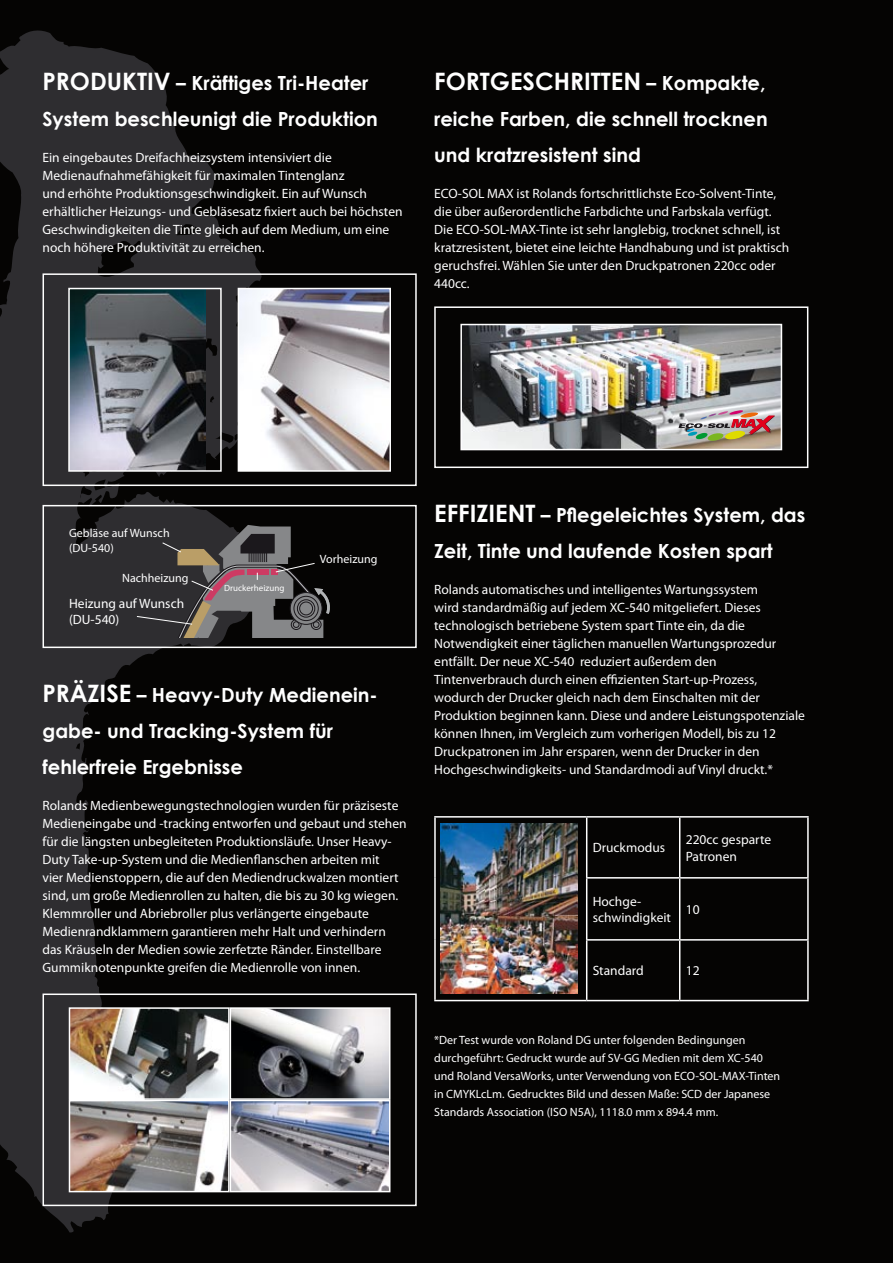
<style>
.page{position:relative;width:893px;height:1263px;background:#050403}
.page>*{position:absolute;margin:0;border:0;box-sizing:border-box;transform-origin:0 0}
.t1{font:700 24px "Century Gothic";color:#fff}
.t2{font:700 19.5px/36px "Century Gothic";color:#fff}
.t3{font:13.5px/18px "Myriad Pro";color:#fff}
.t4{font:12px/18px "Myriad Pro";color:#fff}
.t5{font:9px "Myriad Pro";color:#fff}
.s1{font-size:24px}
.s2{font-size:19.5px}
</style>
<div class="page">
<svg style="left:0;top:30px;width:274px;height:1203px;fill:#2e2d30"></svg>
<div style="left:43px;top:273px;width:374px;height:213px;border:2px solid #fff"></div>
<img style="left:71px;top:291px;width:135px;height:178px">
<div style="left:68px;top:288px;width:154px;height:184px;border:2px solid #fff"></div>
<img style="left:241px;top:291px;width:147px;height:178px">
<div style="left:238px;top:288px;width:153px;height:184px;border:2px solid #fff"></div>
<svg style="left:136px;top:525px;width:194px;height:112px"></svg>
<div style="left:43px;top:505px;width:374px;height:143px;border:2px solid #fff"></div>
<div style="left:43px;top:993px;width:374px;height:213px;border:2px solid #fff"></div>
<img style="left:72px;top:1010px;width:315px;height:179px">
<div style="left:69px;top:1100px;width:161px;height:92px;border:2px solid #fff"></div>
<div style="left:230px;top:1100px;width:160px;height:92px;border:2px solid #fff"></div>
<div style="left:69px;top:1007px;width:161px;height:93px;border:2px solid #fff"></div>
<div style="left:230px;top:1007px;width:160px;height:93px;border:2px solid #fff"></div>
<div style="left:434px;top:306px;width:374px;height:162px;border:2px solid #fff"></div>
<img style="left:463px;top:327px;width:316px;height:120px">
<div style="left:460px;top:324px;width:322px;height:126px;border:2px solid #fff"></div>
<img style="left:679px;top:410px;width:96px;height:31px">
<hr style="left:434px;top:816px;width:153px;height:2px;background:#fff">
<hr style="left:434px;top:818px;width:2px;height:60px;background:#fff">
<hr style="left:434px;top:878px;width:2px;height:62px;background:#fff">
<hr style="left:434px;top:940px;width:2px;height:60px;background:#fff">
<hr style="left:434px;top:1000px;width:153px;height:1px;background:#fff">
<hr style="left:587px;top:816px;width:93px;height:2px;background:#fff">
<hr style="left:586px;top:818px;width:1px;height:59px;background:#fff">
<hr style="left:680px;top:816px;width:129px;height:2px;background:#fff">
<hr style="left:679px;top:818px;width:1px;height:59px;background:#fff">
<hr style="left:807px;top:818px;width:2px;height:59px;background:#fff">
<hr style="left:586px;top:877px;width:94px;height:1px;background:#fff">
<hr style="left:586px;top:878px;width:1px;height:61px;background:#fff">
<hr style="left:680px;top:877px;width:129px;height:1px;background:#fff">
<hr style="left:679px;top:878px;width:1px;height:61px;background:#fff">
<hr style="left:807px;top:878px;width:2px;height:61px;background:#fff">
<hr style="left:586px;top:939px;width:94px;height:1px;background:#fff">
<hr style="left:586px;top:940px;width:1px;height:60px;background:#fff">
<hr style="left:680px;top:939px;width:129px;height:1px;background:#fff">
<hr style="left:679px;top:940px;width:1px;height:60px;background:#fff">
<hr style="left:807px;top:940px;width:2px;height:60px;background:#fff">
<hr style="left:587px;top:1000px;width:93px;height:1px;background:#fff">
<hr style="left:680px;top:1000px;width:129px;height:1px;background:#fff">
<img style="left:441px;top:824px;width:136px;height:170px">
<h2 class="t2" style="left:43px;top:64px;width:337px"><span class="s1">PRODUKTIV</span> – Kräftiges Tri-Heater<br>System beschleunigt die Produktion</h2>
<p class="t3" style="left:43px;top:148px;width:362px">Ein eingebautes Dreifachheizsystem intensiviert die Medienaufnahmefähigkeit für maximalen Tintenglanz<br>und erhöhte Produktionsgeschwindigkeit. Ein auf Wunsch erhältlicher Heizungs- und Gebläsesatz fixiert auch bei höchsten Geschwindigkeiten die Tinte gleich auf dem Medium, um eine noch höhere Produktivität zu erreichen.</p>
<h1 class="t1" style="left:434px;top:63px;width:333px">FORTGESCHRITTEN <span class="s2">– Kompakte,</span></h1>
<h2 class="t2" style="left:434px;top:100px;width:335px">reiche Farben, die schnell trocknen und kratzresistent sind</h2>
<p class="t3" style="left:434px;top:184px;width:356px">ECO-SOL MAX ist Rolands fortschrittlichste Eco-Solvent-Tinte, die über außerordentliche Farbdichte und Farbskala verfügt.<br>Die ECO-SOL-MAX-Tinte ist sehr langlebig, trocknet schnell, ist kratzresistent, bietet eine leichte Handhabung und ist praktisch geruchsfrei. Wählen Sie unter den Druckpatronen 220cc oder 440cc.</p>
<p class="t4" style="left:69px;top:526px;width:102px;line-height:14.4px">Gebläse auf Wunsch (DU-540)</p>
<p class="t4" style="left:122px;top:568px;width:68px">Nachheizung</p>
<p class="t3" style="left:69px;top:595px;width:117px;line-height:16.2px">Heizung auf Wunsch (DU-540)</p>
<p class="t5" style="left:224px;top:582px;width:62px">Druckerheizung</p>
<p class="t4" style="left:320px;top:550px;width:59px">Vorheizung</p>
<h2 class="t2" style="left:43px;top:676px;width:337px"><span class="s1">PRÄZISE</span> – Heavy-Duty Medienein&shy;gabe- und Tracking-System für fehlerfreie Ergebnisse</h2>
<p class="t3" style="left:43px;top:796px;width:366px">Rolands Medienbewegungstechnologien wurden für präziseste Medieneingabe und -tracking entworfen und gebaut und stehen für die längsten unbegleiteten Produktionsläufe. Unser Heavy-Duty Take-up-System und die Medienflanschen arbeiten mit<br>vier Medienstoppern, die auf den Mediendruckwalzen montiert sind, um große Medienrollen zu halten, die bis zu 30 kg wiegen.<br>Klemmroller und Abriebroller plus verlängerte eingebaute Medienrandklammern garantieren mehr Halt und verhindern das Kräuseln der Medien sowie zerfetzte Ränder. Einstellbare Gummiknotenpunkte greifen die Medienrolle von innen.</p>
<h2 class="t2" style="left:434px;top:496px;width:373px"><span class="s1">EFFIZIENT</span> – Pflegeleichtes System, das<br>Zeit, Tinte und laufende Kosten spart</h2>
<p class="t3" style="left:434px;top:580px;width:372px">Rolands automatisches und intelligentes Wartungssystem<br>wird standardmäßig auf jedem XC-540 mitgeliefert. Dieses technologisch betriebene System spart Tinte ein, da die Notwendigkeit einer täglichen manuellen Wartungsprozedur entfällt. Der neue XC-540 reduziert außerdem den Tintenverbrauch durch einen effizienten Start-up-Prozess, wodurch der Drucker gleich nach dem Einschalten mit der Produktion beginnen kann. Diese und andere Leistungspotenziale können Ihnen, im Vergleich zum vorherigen Modell, bis zu 12<br>Druckpatronen im Jahr ersparen, wenn der Drucker in den Hochgeschwindigkeits- und Standardmodi auf Vinyl druckt.*</p>
<p class="t3" style="left:593px;top:839px;width:74px">Druckmodus</p>
<p class="t3" style="left:686px;top:831px;width:87px;line-height:16.2px">220cc gesparte<br>Patronen</p>
<p class="t3" style="left:593px;top:893px;width:80px;line-height:16.2px">Hochge&shy;schwindigkeit</p>
<p class="t3" style="left:686px;top:900px;width:15px">10</p>
<p class="t3" style="left:593px;top:961px;width:53px">Standard</p>
<p class="t3" style="left:686px;top:961px;width:15px">12</p>
<p class="t4" style="left:434px;top:1031px;width:347px">*Der Test wurde von Roland DG unter folgenden Bedingungen durchgeführt: Gedruckt wurde auf SV-GG Medien mit dem XC-540 und Roland VersaWorks, unter Verwendung von ECO-SOL-MAX-Tinten in CMYKLcLm. Gedrucktes Bild und dessen Maße: SCD der Japanese Standards Association (ISO N5A), 1118.0 mm x 894.4 mm.</p>
</div>
